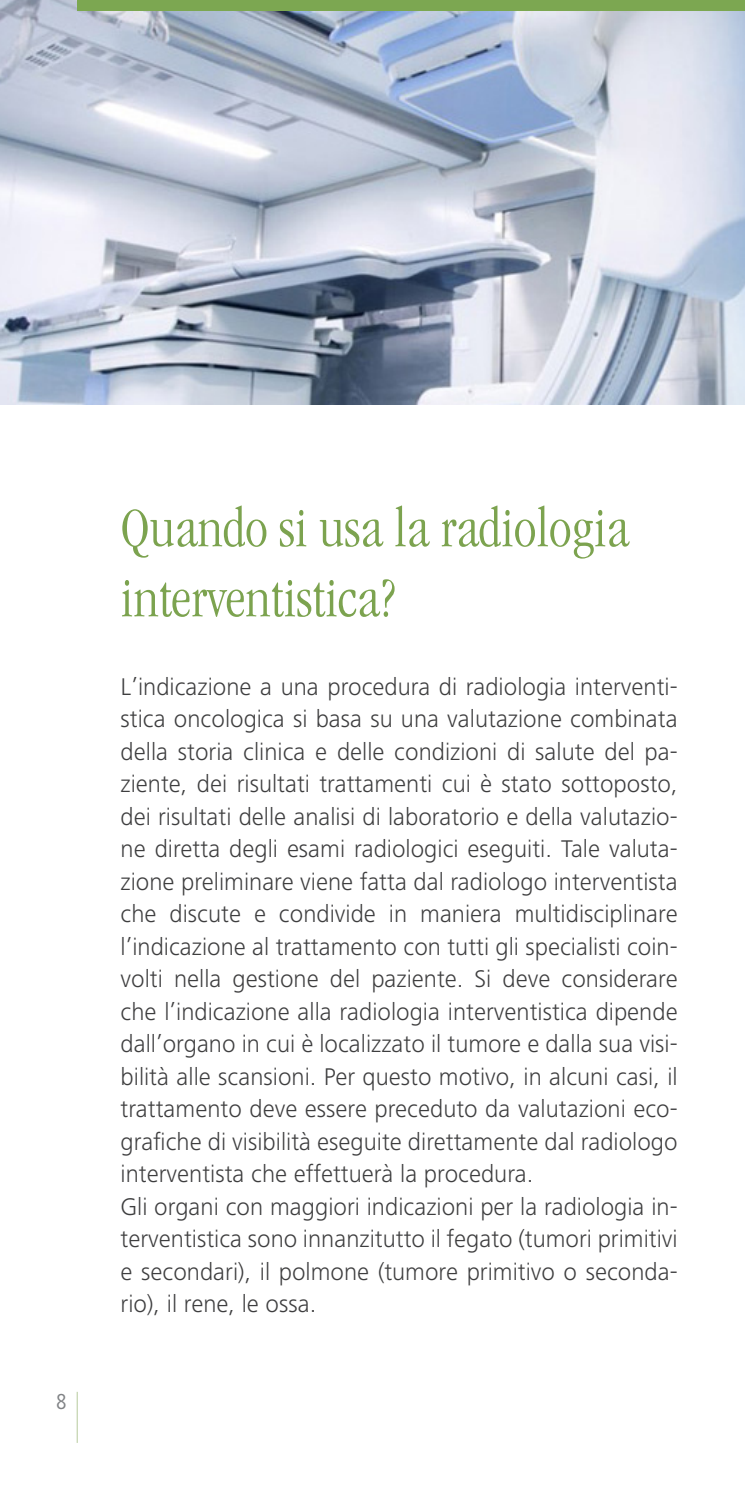
<style>
.page{position:relative;width:745px;height:1489px;background:#fff}
.page>*{position:absolute;margin:0;border:0;box-sizing:border-box;transform-origin:0 0}
.t1{font:300 condensed 57.5px "Garamond";color:#7ca34f}
.t2{font:300 25px/32.5px "Frutiger Next LT";color:#3e3e3f;text-align:justify}
.t3{font:condensed 22.5px "Frutiger Next LT";color:#808285}
</style>
<div class="page">
<img style="left:0;top:0;width:744px;height:404px">
<hr style="left:77px;top:1391px;width:1px;height:51px;background:#c5d5b0">
<div style="left:78px;top:0;width:666px;height:11px;background:#7ca751"></div>
<p class="t3" style="left:56px;top:1389px;width:12px">8</p>
<p class="t1" style="left:120px;top:497px;width:509px">Quando si usa la radiologia</p>
<p class="t1" style="left:120px;top:567px;width:276px">interventistica?</p>
<p class="t2" style="left:120px;top:670px;width:558px">L’indicazione a una procedura di radiologia interventi&shy;stica oncologica si basa su una valutazione combinata della storia clinica e delle condizioni di salute del pa&shy;ziente, dei risultati trattamenti cui è stato sottoposto, dei risultati delle analisi di laboratorio e della valutazio&shy;ne diretta degli esami radiologici eseguiti. Tale valuta&shy;zione preliminare viene fatta dal radiologo interventista che discute e condivide in maniera multidisciplinare l’indicazione al trattamento con tutti gli specialisti coin&shy;volti nella gestione del paziente. Si deve considerare che l’indicazione alla radiologia interventistica dipende dall’organo in cui è localizzato il tumore e dalla sua visi&shy;bilità alle scansioni. Per questo motivo, in alcuni casi, il trattamento deve essere preceduto da valutazioni eco&shy;grafiche di visibilità eseguite direttamente dal radiologo interventista che effettuerà la procedura.</p>
<p class="t2" style="left:120px;top:1190px;width:558px">Gli organi con maggiori indicazioni per la radiologia in&shy;terventistica sono innanzitutto il fegato (tumori primitivi e secondari), il polmone (tumore primitivo o seconda&shy;rio), il rene, le ossa.</p>
</div>
